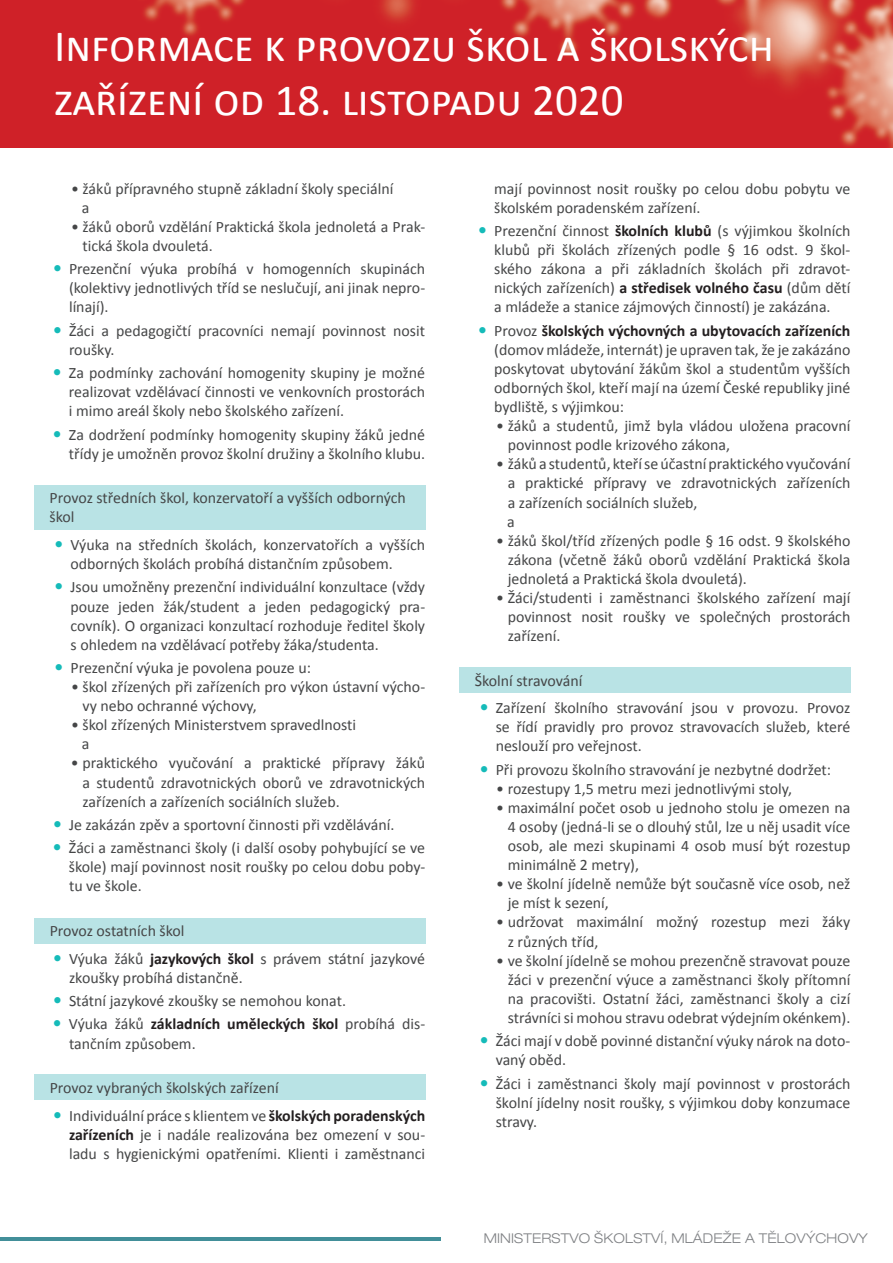
<style>
.page{position:relative;width:893px;height:1263px;background:#fff}
.page>*{position:absolute;margin:0;border:0;box-sizing:border-box;transform-origin:0 0}
.t1{font:45px/54px "Calibri";color:#fff}
.t2{font:15.9px/19px "Calibri";color:#454647}
.t3{font:300 expanded 13.5px "Helvetica Neue LT Pro";letter-spacing:.01em;color:#808285}
.s1{font-weight:700;color:#231f20}
</style>
<div class="page">
<div style="left:459px;top:667px;width:391px;height:26px;background:#b9e3e5"></div>
<div style="left:34px;top:918px;width:391px;height:26px;background:#b9e3e5"></div>
<div style="left:34px;top:1075px;width:391px;height:25px;background:#b9e3e5"></div>
<div style="left:34px;top:485px;width:391px;height:44px;background:#b9e3e5"></div>
<hr style="left:0;top:1237px;width:441px;height:3px;background:#428f99">
<img style="left:0;top:0;width:893px;height:148px">
<h1 class="t1" style="left:54px;top:20px;width:721px">Informace k provozu škol a školských zařízení od 18. listopadu 2020</h1>
<p class="t2" style="left:82px;top:179px;width:313px;text-indent:-11px">• žáků přípravného stupně základní školy speciální a</p>
<p class="t2" style="left:83px;top:217px;width:344px;text-indent:-12px">• žáků oborů vzdělání Praktická škola jednoletá a Prak&shy;tická škola dvouletá.</p>
<p class="t2" style="left:69px;top:260px;width:358px;text-align:justify">Prezenční výuka probíhá v homogenních skupinách (kolektivy jednotlivých tříd se neslučují, ani jinak nepro&shy;línají).</p>
<p class="t2" style="left:69px;top:321px;width:358px">Žáci a pedagogičtí pracovníci nemají povinnost nosit roušky.</p>
<p class="t2" style="left:69px;top:363px;width:358px;text-align:justify">Za podmínky zachování homogenity skupiny je možné realizovat vzdělávací činnosti ve venkovních prostorách i mimo areál školy nebo školského zařízení.</p>
<p class="t2" style="left:69px;top:425px;width:358px">Za dodržení podmínky homogenity skupiny žáků jedné třídy je umožněn provoz školní družiny a školního klubu.</p>
<p class="t2" style="left:50px;top:489px;width:358px">Provoz středních škol, konzervatoří a vyšších odborných škol</p>
<p class="t2" style="left:70px;top:535px;width:356px">Výuka na středních školách, konzervatořích a vyšších odborných školách probíhá distančním způsobem.</p>
<p class="t2" style="left:70px;top:578px;width:356px;text-align:justify">Jsou umožněny prezenční individuální konzultace (vždy pouze jeden žák/student a jeden pedagogický pra&shy;covník). O organizaci konzultací rozhoduje ředitel školy s ohledem na vzdělávací potřeby žáka/studenta.</p>
<p class="t2" style="left:71px;top:658px;width:242px">Prezenční výuka je povolena pouze u:</p>
<p class="t2" style="left:83px;top:677px;width:344px;text-indent:-12px">• škol zřízených při zařízeních pro výkon ústavní výcho&shy;vy nebo ochranné výchovy,</p>
<p class="t2" style="left:82px;top:715px;width:276px;text-indent:-11px">• škol zřízených Ministerstvem spravedlnosti a</p>
<p class="t2" style="left:83px;top:754px;width:344px;text-align:justify;text-indent:-12px">• praktického vyučování a praktické přípravy žáků a studentů zdravotnických oborů ve zdravotnických zařízeních a zařízeních sociálních služeb.</p>
<p class="t2" style="left:69px;top:813px;width:358px;line-height:23.4px">Je zakázán zpěv a sportovní činnosti při vzdělávání.<br>Žáci a zaměstnanci školy (i další osoby pohybující se ve</p>
<p class="t2" style="left:69px;top:858px;width:358px">škole) mají povinnost nosit roušky po celou dobu poby&shy;tu ve škole.</p>
<p class="t2" style="left:69px;top:917px;width:358px;line-height:27.6px;text-indent:-19px">Provoz ostatních škol<br>Výuka žáků <span class="s1">jazykových škol</span> s právem státní jazykové</p>
<p class="t2" style="left:69px;top:966px;width:358px;line-height:23.4px">zkoušky probíhá distančně.<br>Státní jazykové zkoušky se nemohou konat.<br>Výuka žáků <span class="s1">základních uměleckých škol</span> probíhá dis-</p>
<p class="t2" style="left:69px;top:1034px;width:128px">tančním způsobem.</p>
<p class="t2" style="left:69px;top:1074px;width:358px;line-height:27.6px;text-indent:-19px">Provoz vybraných školských zařízení<br>Individuální práce s klientem ve <span class="s1">školských poradenských</span></p>
<p class="t2" style="left:69px;top:1125px;width:358px"><span class="s1">zařízeních</span> je i nadále realizována bez omezení v sou&shy;ladu s hygienickými opatřeními. Klienti i zaměstnanci</p>
<p class="t2" style="left:494px;top:179px;width:358px">mají povinnost nosit roušky po celou dobu pobytu ve školském poradenském zařízení.</p>
<p class="t2" style="left:494px;top:221px;width:358px;text-align:justify">Prezenční činnost <span class="s1">školních klubů</span> (s výjimkou školních klubů při školách zřízených podle § 16 odst. 9 škol&shy;ského zákona a při základních školách při zdravot&shy;nických zařízeních) <span class="s1">a středisek volného času</span> (dům dětí a mládeže a stanice zájmových činností) je zakázána.</p>
<p class="t2" style="left:494px;top:321px;width:358px;text-align:justify">Provoz <span class="s1">školských výchovných a ubytovacích zařízeních </span>(domov mládeže, internát) je upraven tak, že je zakázáno poskytovat ubytování žákům škol a studentům vyšších odborných škol, kteří mají na území České republiky jiné bydliště, s výjimkou:</p>
<p class="t2" style="left:508px;top:416px;width:344px;text-indent:-12px">• žáků a studentů, jimž byla vládou uložena pracovní povinnost podle krizového zákona,</p>
<p class="t2" style="left:507px;top:455px;width:345px;text-indent:-11px">• žáků a studentů, kteří se účastní praktického vyučování a praktické přípravy ve zdravotnických zařízeních a zařízeních sociálních služeb,<br>a</p>
<p class="t2" style="left:508px;top:531px;width:344px;text-align:justify;text-indent:-12px">• žáků škol/tříd zřízených podle § 16 odst. 9 školského zákona (včetně žáků oborů vzdělání Praktická škola jednoletá a Praktická škola dvouletá).</p>
<p class="t2" style="left:508px;top:588px;width:344px;text-align:justify;text-indent:-12px">• Žáci/studenti i zaměstnanci školského zařízení mají povinnost nosit roušky ve společných prostorách zařízení.</p>
<p class="t2" style="left:496px;top:667px;width:356px;line-height:27.6px;text-indent:-21px">Školní stravování<br>Zařízení školního stravování jsou v provozu. Provoz</p>
<p class="t2" style="left:496px;top:718px;width:356px">se řídí pravidly pro provoz stravovacích služeb, které neslouží pro veřejnost.</p>
<p class="t2" style="left:496px;top:760px;width:337px">Při provozu školního stravování je nezbytné dodržet:</p>
<p class="t2" style="left:496px;top:779px;width:297px">• rozestupy 1,5 metru mezi jednotlivými stoly,</p>
<p class="t2" style="left:508px;top:798px;width:344px;text-align:justify;text-indent:-12px">• maximální počet osob u jednoho stolu je omezen na 4 osoby (jedná-li se o dlouhý stůl, lze u něj usadit více osob, ale mezi skupinami 4 osob musí být rozestup minimálně 2 metry),</p>
<p class="t2" style="left:508px;top:874px;width:344px;text-indent:-12px">• ve školní jídelně nemůže být současně více osob, než je míst k sezení,</p>
<p class="t2" style="left:508px;top:913px;width:344px;text-indent:-12px">• udržovat maximální možný rozestup mezi žáky z různých tříd,</p>
<p class="t2" style="left:508px;top:951px;width:344px;text-align:justify;text-indent:-12px">• ve školní jídelně se mohou prezenčně stravovat pouze žáci v prezenční výuce a zaměstnanci školy přítomní na pracovišti. Ostatní žáci, zaměstnanci školy a cizí strávníci si mohou stravu odebrat výdejním okénkem).</p>
<p class="t2" style="left:496px;top:1031px;width:356px">Žáci mají v době povinné distanční výuky nárok na doto&shy;vaný oběd.</p>
<p class="t2" style="left:496px;top:1074px;width:356px;text-align:justify">Žáci i zaměstnanci školy mají povinnost v prostorách školní jídelny nosit roušky, s výjimkou doby konzumace stravy.</p>
<p class="t3" style="left:484px;top:1230px;width:385px">MINISTERSTVO ŠKOLSTVÍ, MLÁDEŽE A TĚLOVÝCHOVY</p>
</div>
